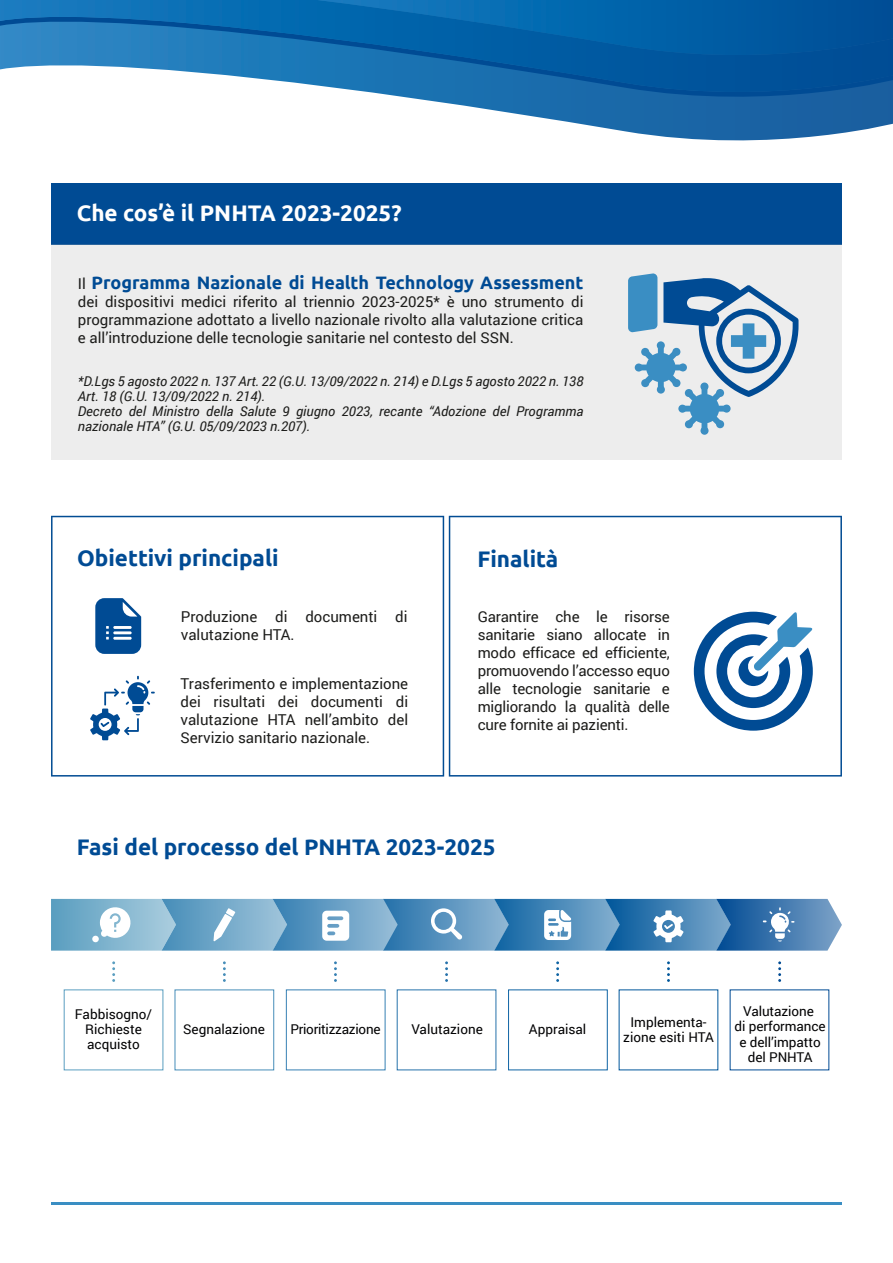
<style>
.page{position:relative;width:893px;height:1263px;background:#fff}
.page>*{position:absolute;margin:0;border:0;box-sizing:border-box;transform-origin:0 0}
.t1{font:700 22.5px "Ubuntu";color:#004b94}
.t2{font:700 22.5px "Ubuntu";color:#fff}
.t3{font:700 18px "Ubuntu";color:#004b94}
.t4{font:15px/18px "Roboto";color:#1d1d1b;text-align:justify}
.t5{font:italic 13.5px/15px "Roboto";color:#1d1d1b}
.t6{font:13.5px/15.3px "Roboto";color:#020203;text-align:center}
.t7{font:13.5px "Roboto";letter-spacing:-.02em;color:#020203}
.s1{font-family:"Roboto";font-weight:400;font-size:15px;color:#1d1d1b}
</style>
<div class="page">
<div style="left:508px;top:989px;width:100px;height:81px;border:1px solid #0f64a4"></div>
<div style="left:51px;top:183px;width:791px;height:62px;background:#004b94"></div>
<div style="left:51px;top:244px;width:791px;height:216px;background:#ededed"></div>
<div style="left:700px;top:427px;width:8px;height:8px;background:#3c8ec2;border-radius:50%"></div>
<svg style="left:628px;top:273px;width:170px;height:159px"></svg>
<svg style="left:112px;top:961px;width:3px;height:21px"></svg>
<svg style="left:223px;top:961px;width:3px;height:21px"></svg>
<svg style="left:334px;top:961px;width:3px;height:21px"></svg>
<svg style="left:445px;top:961px;width:3px;height:21px"></svg>
<svg style="left:556px;top:961px;width:3px;height:21px"></svg>
<svg style="left:667px;top:961px;width:3px;height:21px"></svg>
<svg style="left:778px;top:961px;width:3px;height:21px"></svg>
<svg style="left:449px;top:516px;width:393px;height:260px"></svg>
<svg style="left:51px;top:516px;width:393px;height:260px"></svg>
<svg style="left:90px;top:676px;width:65px;height:64px"></svg>
<svg style="left:51px;top:899px;width:791px;height:52px;background:#6b9fc5"></svg>
<svg style="left:512px;top:113px;width:381px;height:27px"></svg>
<svg style="left:453px;top:104px;width:440px;height:9px;background:#2970ac"></svg>
<svg style="left:0;top:0;width:893px;height:104px"></svg>
<svg style="left:317px;top:0;width:576px;height:67px;background:#025ea5"></svg>
<hr style="left:51px;top:1202px;width:790px;height:3px;background:#3a8ec3">
<h1 class="t2" style="left:77px;top:199px;width:326px">Che cos’è il PNHTA 2023-2025?</h1>
<p class="t3" style="left:78px;top:272px;width:507px"><span class="s1">Il</span> Programma Nazionale di Health Technology Assessment</p>
<p class="t4" style="left:78px;top:292px;width:507px">dei dispositivi medici riferito al triennio 2023-2025* è uno strumento di programmazione adottato a livello nazionale rivolto alla valutazione critica e all’introduzione delle tecnologie sanitarie nel contesto del SSN.</p>
<p class="t5" style="left:78px;top:373px;width:507px">*D.Lgs 5 agosto 2022 n. 137 Art. 22 (G.U. 13/09/2022 n. 214) e D.Lgs 5 agosto 2022 n. 138<br>Art. 18 (G.U. 13/09/2022 n. 214).<br>Decreto del Ministro della Salute 9 giugno 2023, recante “Adozione del Programma nazionale HTA” (G.U. 05/09/2023 n.207).</p>
<h1 class="t1" style="left:77px;top:544px;width:203px">Obiettivi principali</h1>
<h1 class="t1" style="left:477px;top:545px;width:82px">Finalità</h1>
<p class="t4" style="left:181px;top:607px;width:228px">Produzione di documenti di valutazione HTA.</p>
<p class="t4" style="left:478px;top:607px;width:194px">Garantire che le risorse sanitarie siano allocate in modo efficace ed efficiente, promuovendo l’accesso equo alle tecnologie sanitarie e migliorando la qualità delle cure fornite ai pazienti.</p>
<p class="t4" style="left:181px;top:674px;width:229px">Trasferimento e implementazione dei risultati dei documenti di valutazione HTA nell’ambito del Servizio sanitario nazionale.</p>
<h1 class="t1" style="left:77px;top:834px;width:420px">Fasi del processo del PNHTA 2023-2025</h1>
<p class="t6" style="left:75px;top:1006px;width:79px">Fabbisogno/<br>Richieste acquisto</p>
<p class="t6" style="left:183px;top:1021px;width:83px">Segnalazione</p>
<p class="t7" style="left:290px;top:1020px;width:92px">Prioritizzazione</p>
<p class="t6" style="left:411px;top:1021px;width:73px">Valutazione</p>
<p class="t6" style="left:529px;top:1021px;width:59px">Appraisal</p>
<p class="t6" style="left:623px;top:1014px;width:92px">Implementa&shy;zione esiti HTA</p>
<p class="t6" style="left:735px;top:1003px;width:93px">Valutazione<br>di performance e dell’impatto del PNHTA</p>
</div>
